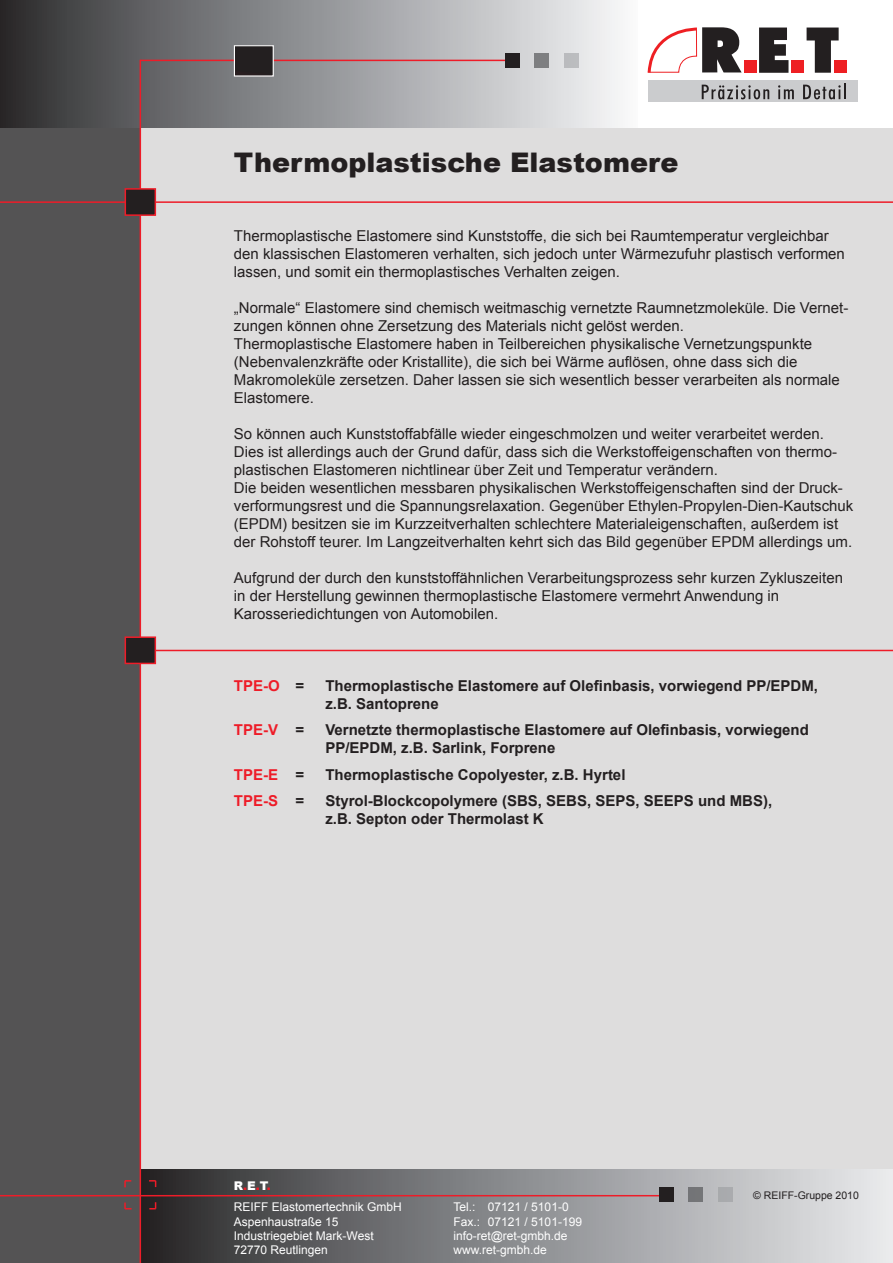
<style>
.page{position:relative;width:893px;height:1263px;background:#fff}
.page>*{position:absolute;margin:0;border:0;box-sizing:border-box;transform-origin:0 0}
.t1{font:900 27px "Arial";color:#231f20}
.t2{font:15px/18px "Arial";color:#231f20}
.t3{font:700 15px/18px "Arial";color:#231f20}
.t4{font:700 15px "Arial";color:#ee1c28}
.t5{font:12px/14.4px "Arial";color:#fff}
.t6{font:10.5px "Arial";color:#231f20}
.s1{color:#231f20}
.s2{font-weight:900}
.s3{font-weight:900;color:#ee1c28}
</style>
<div class="page">
<div style="left:0;top:109px;width:140px;height:1154px;background:#545354"></div>
<div style="left:140px;top:109px;width:753px;height:1154px;background:#dedddd"></div>
<div style="left:0;top:0;width:643px;height:128px;background:linear-gradient(to right,#2f2f32,#fafcfe)"></div>
<div style="left:639px;top:0;width:254px;height:128px;background:#fff"></div>
<div style="left:648px;top:81px;width:210px;height:21px;background:#cbccce"></div>
<svg style="left:803px;top:84px;width:43px;height:15px"></svg>
<svg style="left:807px;top:28px;width:32px;height:45px"></svg>
<div style="left:791px;top:60px;width:13px;height:13px;background:#ee1f23"></div>
<div style="left:834px;top:60px;width:12px;height:13px;background:#ee1f23"></div>
<svg style="left:647px;top:27px;width:147px;height:73px"></svg>
<div style="left:140px;top:1169px;width:753px;height:94px;background:linear-gradient(to right,#2b2a2c,#ebedf0)"></div>
<svg style="left:124px;top:1180px;width:7px;height:7px"></svg>
<svg style="left:149px;top:1180px;width:7px;height:7px"></svg>
<svg style="left:149px;top:1202px;width:7px;height:7px"></svg>
<svg style="left:124px;top:1202px;width:8px;height:7px"></svg>
<hr style="left:0;top:201px;width:893px;height:2px;background:#ee1c28">
<hr style="left:0;top:1195px;width:666px;height:1px;background:#ee1c28">
<div style="left:688px;top:1187px;width:15px;height:15px;background:#747577"></div>
<div style="left:718px;top:1187px;width:14px;height:15px;background:#a9aaad"></div>
<div style="left:659px;top:1187px;width:15px;height:15px;background:#231f20"></div>
<hr style="left:140px;top:60px;width:1px;height:1203px;background:#ee1c28">
<hr style="left:140px;top:60px;width:365px;height:1px;background:#ee1c28">
<img style="left:236px;top:47px;width:36px;height:28px">
<div style="left:234px;top:45px;width:40px;height:32px;border:1px solid #fff"></div>
<div style="left:534px;top:53px;width:15px;height:15px;background:#7e7f81"></div>
<div style="left:564px;top:53px;width:14px;height:15px;background:#babcbe"></div>
<div style="left:505px;top:53px;width:14px;height:15px;background:#231f20"></div>
<div style="left:125px;top:188px;width:31px;height:28px;background:#231f20;border:2px solid #ee1c28"></div>
<hr style="left:147px;top:650px;width:746px;height:1px;background:#ee1c28">
<div style="left:125px;top:636px;width:31px;height:28px;background:#231f20;border:2px solid #ee1c28"></div>
<h1 class="t1" style="left:234px;top:143px;width:446px">Thermoplastische Elastomere</h1>
<p class="t2" style="left:234px;top:226px;width:613px">Thermoplastische Elastomere sind Kunststoffe, die sich bei Raumtemperatur vergleichbar den klassischen Elastomeren verhalten, sich jedoch unter Wärmezufuhr plastisch verformen lassen, und somit ein thermoplastisches Verhalten zeigen.</p>
<p class="t2" style="left:234px;top:298px;width:616px">„Normale“ Elastomere sind chemisch weitmaschig vernetzte Raumnetzmoleküle. Die Vernet&shy;zungen können ohne Zersetzung des Materials nicht gelöst werden.<br>Thermoplastische Elastomere haben in Teilbereichen physikalische Vernetzungspunkte (Nebenvalenzkräfte oder Kristallite), die sich bei Wärme auflösen, ohne dass sich die Makromoleküle zersetzen. Daher lassen sie sich wesentlich besser verarbeiten als normale Elastomere.</p>
<p class="t2" style="left:234px;top:424px;width:621px">So können auch Kunststoffabfälle wieder eingeschmolzen und weiter verarbeitet werden.<br>Dies ist allerdings auch der Grund dafür, dass sich die Werkstoffeigenschaften von thermo&shy;plastischen Elastomeren nichtlinear über Zeit und Temperatur verändern.<br>Die beiden wesentlichen messbaren physikalischen Werkstoffeigenschaften sind der Druck&shy;verformungsrest und die Spannungsrelaxation. Gegenüber Ethylen-Propylen-Dien-Kautschuk (EPDM) besitzen sie im Kurzzeitverhalten schlechtere Materialeigenschaften, außerdem ist der Rohstoff teurer. Im Langzeitverhalten kehrt sich das Bild gegenüber EPDM allerdings um.</p>
<p class="t2" style="left:234px;top:568px;width:611px">Aufgrund der durch den kunststoffähnlichen Verarbeitungsprozess sehr kurzen Zykluszeiten in der Herstellung gewinnen thermoplastische Elastomere vermehrt Anwendung in<br>Karosseriedichtungen von Automobilen.</p>
<p class="t4" style="left:234px;top:675px;width:72px">TPE-O <span class="s1">=</span></p>
<p class="t3" style="left:325px;top:677px;width:494px">Thermoplastische Elastomere auf Olefinbasis, vorwiegend PP/EPDM, z.B. Santoprene</p>
<p class="t4" style="left:234px;top:720px;width:72px">TPE-V <span class="s1">=</span></p>
<p class="t3" style="left:325px;top:721px;width:485px">Vernetzte thermoplastische Elastomere auf Olefinbasis, vorwiegend<br>PP/EPDM, z.B. Sarlink, Forprene</p>
<p class="t4" style="left:234px;top:764px;width:72px">TPE-E <span class="s1">=</span></p>
<p class="t3" style="left:325px;top:766px;width:302px">Thermoplastische Copolyester, z.B. Hyrtel</p>
<p class="t4" style="left:234px;top:791px;width:72px">TPE-S <span class="s1">=</span></p>
<p class="t3" style="left:325px;top:792px;width:448px">Styrol-Blockcopolymere (SBS, SEBS, SEPS, SEEPS und MBS), z.B. Septon oder Thermolast K</p>
<p class="t5" style="left:234px;top:1176px;width:170px;line-height:20.9px"><span class="s2">R</span><span class="s3">.</span><span class="s2">E</span><span class="s3">.</span><span class="s2">T</span><span class="s3">.<br></span>REIFF Elastomertechnik GmbH</p>
<p class="t5" style="left:234px;top:1214px;width:141px">Aspenhaustraße 15<br>Industriegebiet Mark-West<br>72770 Reutlingen</p>
<p class="t5" style="left:453px;top:1200px;width:130px">Tel.: 07121 / 5101-0<br>Fax.: 07121 / 5101-199 info-ret@ret-gmbh.de www.ret-gmbh.de</p>
<p class="t6" style="left:753px;top:1188px;width:107px">© REIFF-Gruppe 2010</p>
</div>
